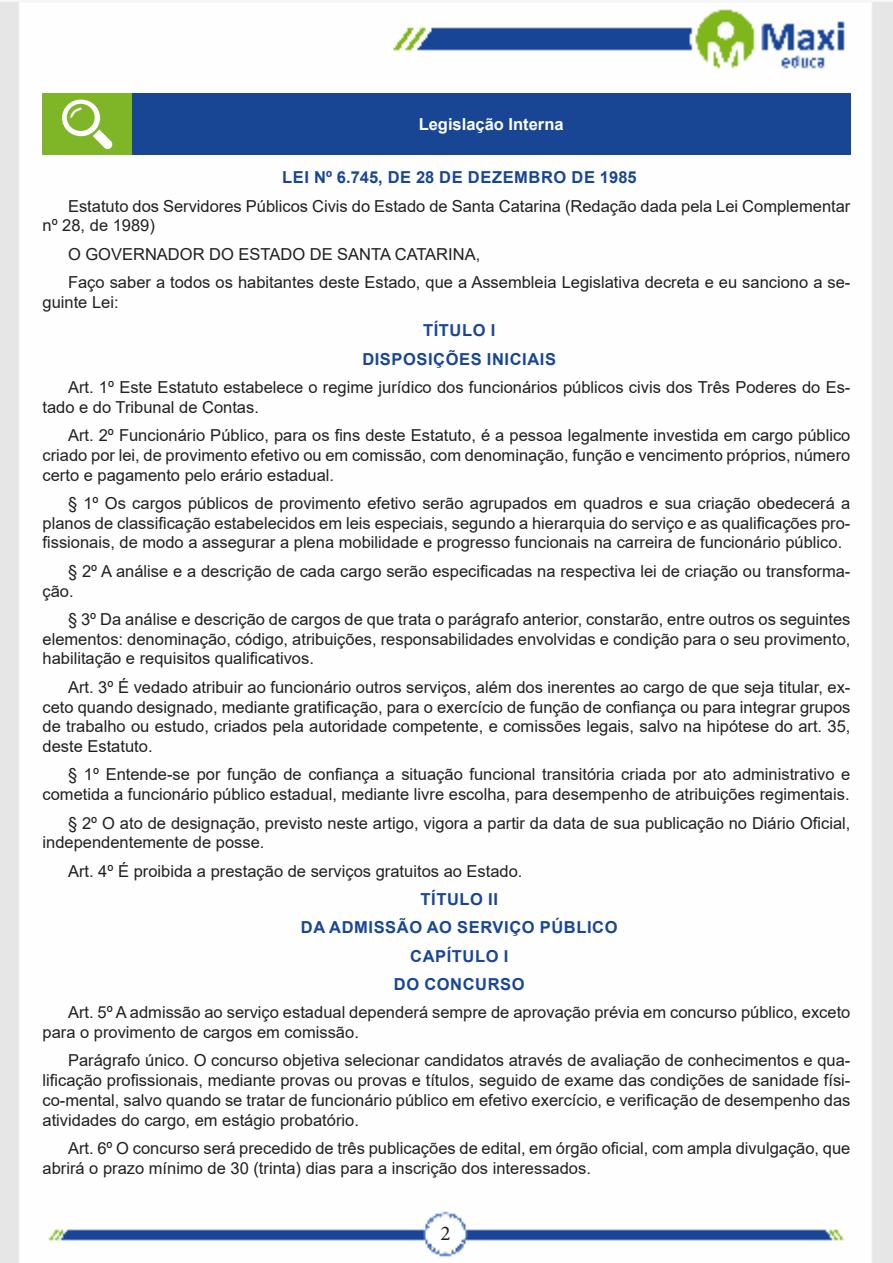
<style>
.page{position:relative;width:893px;height:1263px;background:#fff}
.page>*{position:absolute;margin:0;border:0;box-sizing:border-box;transform-origin:0 0}
.t1{font:21px "Minion Pro";color:#231f20}
.TEXTO_BASE{font:16.5px/19.8px "Arial";color:#231f20}
.TITULO_DE_LEI{font:700 16.5px "Arial";letter-spacing:.035em;color:#184695}
.CAIXINHAS{font:700 16.5px "Arial";letter-spacing:.035em;color:#184695}
.Titulo_de_Caixa{font:700 16.5px "Arial";color:#fff}
</style>
<div class="page">
<img style="left:0;top:1px;width:893px;height:1262px">
<div style="left:43px;top:94px;width:89px;height:61px;background:#7fb628"></div>
<div style="left:132px;top:94px;width:718px;height:61px;background:#184695"></div>
<svg style="left:62px;top:100px;width:51px;height:49px"></svg>
<p class="Titulo_de_Caixa" style="left:419px;top:113px;width:146px">Legislação Interna</p>
<p class="CAIXINHAS" style="left:282px;top:166px;width:356px">LEI Nº 6.745, DE 28 DE DEZEMBRO DE 1985</p>
<p class="TEXTO_BASE" style="left:43px;top:196px;width:809px;text-indent:26px">Estatuto dos Servidores Públicos Civis do Estado de Santa Catarina (Redação dada pela Lei Complementar nº 28, de 1989)</p>
<p class="TEXTO_BASE" style="left:68px;top:244px;width:414px">O GOVERNADOR DO ESTADO DE SANTA CATARINA,</p>
<p class="TEXTO_BASE" style="left:43px;top:272px;width:809px;text-indent:26px">Faço saber a todos os habitantes deste Estado, que a Assembleia Legislativa decreta e eu sanciono a se&shy;guinte Lei:</p>
<p class="TITULO_DE_LEI" style="left:423px;top:319px;width:74px">TÍTULO I</p>
<p class="TITULO_DE_LEI" style="left:362px;top:347px;width:195px">DISPOSIÇÕES INICIAIS</p>
<p class="TEXTO_BASE" style="left:43px;top:377px;width:809px;text-indent:26px">Art. 1º Este Estatuto estabelece o regime jurídico dos funcionários públicos civis dos Três Poderes do Es&shy;tado e do Tribunal de Contas.</p>
<p class="TEXTO_BASE" style="left:43px;top:425px;width:809px;text-align:justify;text-indent:26px">Art. 2º Funcionário Público, para os fins deste Estatuto, é a pessoa legalmente investida em cargo público criado por lei, de provimento efetivo ou em comissão, com denominação, função e vencimento próprios, número certo e pagamento pelo erário estadual.</p>
<p class="TEXTO_BASE" style="left:43px;top:493px;width:809px;text-align:justify;text-indent:26px">§ 1º Os cargos públicos de provimento efetivo serão agrupados em quadros e sua criação obedecerá a planos de classificação estabelecidos em leis especiais, segundo a hierarquia do serviço e as qualificações pro&shy;fissionais, de modo a assegurar a plena mobilidade e progresso funcionais na carreira de funcionário público.</p>
<p class="TEXTO_BASE" style="left:43px;top:561px;width:809px;text-indent:26px">§ 2º A análise e a descrição de cada cargo serão especificadas na respectiva lei de criação ou transforma&shy;ção.</p>
<p class="TEXTO_BASE" style="left:43px;top:609px;width:809px;text-align:justify;text-indent:26px">§ 3º Da análise e descrição de cargos de que trata o parágrafo anterior, constarão, entre outros os seguintes elementos: denominação, código, atribuições, responsabilidades envolvidas e condição para o seu provimento, habilitação e requisitos qualificativos.</p>
<p class="TEXTO_BASE" style="left:43px;top:677px;width:809px;text-align:justify;text-indent:26px">Art. 3º É vedado atribuir ao funcionário outros serviços, além dos inerentes ao cargo de que seja titular, ex&shy;ceto quando designado, mediante gratificação, para o exercício de função de confiança ou para integrar grupos de trabalho ou estudo, criados pela autoridade competente, e comissões legais, salvo na hipótese do art. 35, deste Estatuto.</p>
<p class="TEXTO_BASE" style="left:43px;top:765px;width:809px;text-align:right">§ 1º Entende-se por função de confiança a situação funcional transitória criada por ato administrativo e cometida a funcionário público estadual, mediante livre escolha, para desempenho de atribuições regimentais.</p>
<p class="TEXTO_BASE" style="left:43px;top:813px;width:809px;text-indent:26px">§ 2º O ato de designação, previsto neste artigo, vigora a partir da data de sua publicação no Diário Oficial, independentemente de posse.</p>
<p class="TEXTO_BASE" style="left:68px;top:861px;width:456px">Art. 4º É proibida a prestação de serviços gratuitos ao Estado.</p>
<p class="TITULO_DE_LEI" style="left:421px;top:887px;width:79px">TÍTULO II</p>
<p class="TITULO_DE_LEI" style="left:301px;top:916px;width:318px">DA ADMISSÃO AO SERVIÇO PÚBLICO</p>
<p class="TITULO_DE_LEI" style="left:410px;top:944px;width:100px">CAPÍTULO I</p>
<p class="TITULO_DE_LEI" style="left:394px;top:972px;width:132px">DO CONCURSO</p>
<p class="TEXTO_BASE" style="left:43px;top:1002px;width:809px;text-indent:26px">Art. 5º A admissão ao serviço estadual dependerá sempre de aprovação prévia em concurso público, exceto para o provimento de cargos em comissão.</p>
<p class="TEXTO_BASE" style="left:43px;top:1050px;width:809px;text-align:justify;text-indent:26px">Parágrafo único. O concurso objetiva selecionar candidatos através de avaliação de conhecimentos e qua&shy;lificação profissionais, mediante provas ou provas e títulos, seguido de exame das condições de sanidade físi&shy;co-mental, salvo quando se tratar de funcionário público em efetivo exercício, e verificação de desempenho das atividades do cargo, em estágio probatório.</p>
<p class="TEXTO_BASE" style="left:43px;top:1138px;width:809px;text-indent:26px">Art. 6º O concurso será precedido de três publicações de edital, em órgão oficial, com ampla divulgação, que abrirá o prazo mínimo de 30 (trinta) dias para a inscrição dos interessados.</p>
<p class="t1" style="left:440px;top:1219px;width:12px">2</p>
</div>
